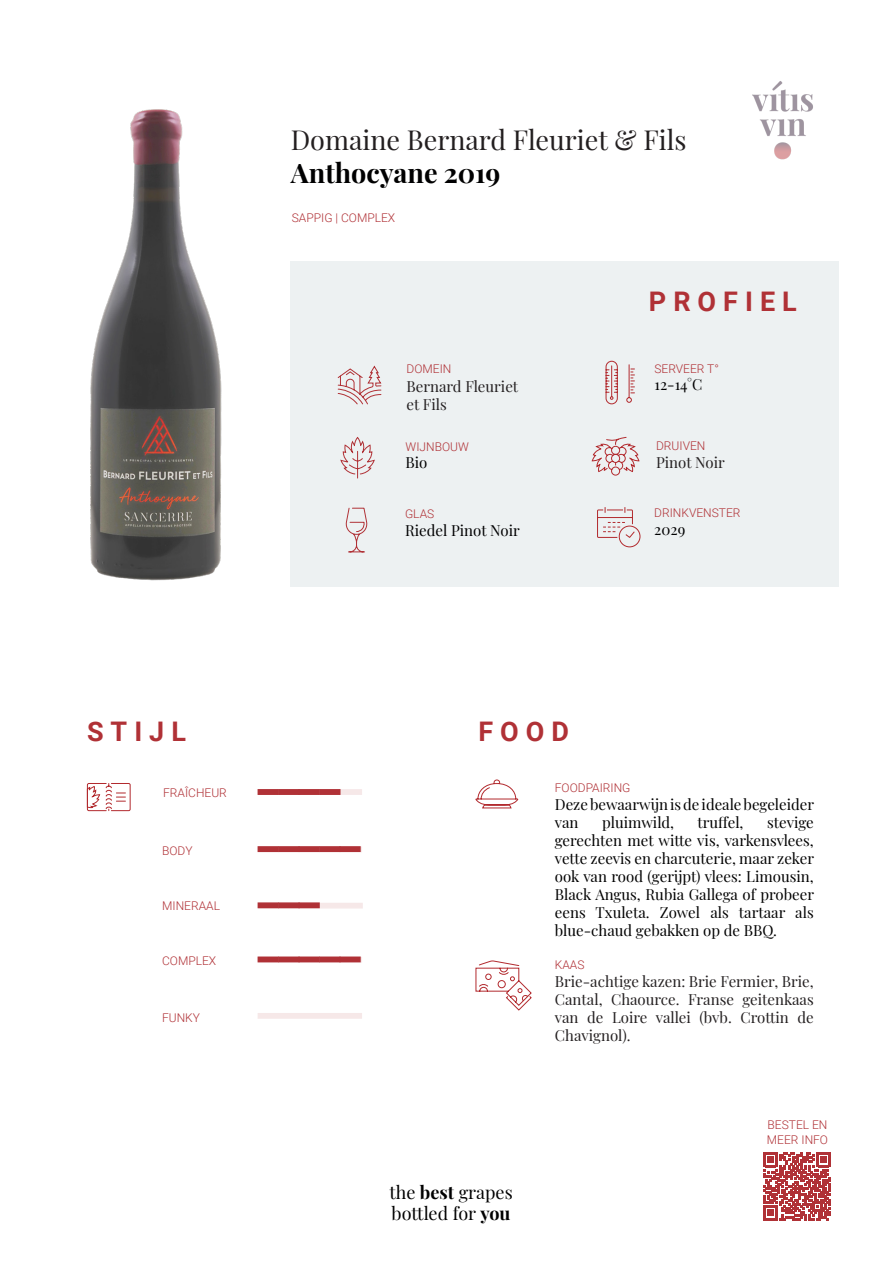
<style>
.page{position:relative;width:893px;height:1263px;background:#fff}
.page>*{position:absolute;margin:0;border:0;box-sizing:border-box;transform-origin:0 0}
.t1{font:27px "Playfair Display";color:#231f20}
.t2{font:700 27px "Roboto";letter-spacing:.26em;color:#b03136}
.t3{font:700 27px "Playfair Display";color:#000001}
.t4{font:18px/21.6px "Playfair Display";color:#000001}
.t5{font:15px/18px "Playfair Display";color:#000001}
.t6{font:15px/18px "Playfair Display";color:#231f20}
.t7{font:300 12px/14.4px "Roboto";color:#b03136}
.s1{font-weight:700}
</style>
<div class="page">
<img style="left:752px;top:81px;width:61px;height:79px">
<div style="left:290px;top:261px;width:549px;height:325px;background:#edf1f2"></div>
<img style="left:90px;top:109px;width:132px;height:472px">
<svg style="left:337px;top:365px;width:45px;height:40px"></svg>
<svg style="left:340px;top:437px;width:35px;height:42px"></svg>
<svg style="left:591px;top:437px;width:49px;height:39px"></svg>
<svg style="left:605px;top:360px;width:30px;height:45px"></svg>
<svg style="left:345px;top:507px;width:23px;height:46px"></svg>
<svg style="left:597px;top:507px;width:44px;height:41px"></svg>
<div style="left:258px;top:789px;width:104px;height:6px;background:#f6e8e8"></div>
<svg style="left:86px;top:783px;width:45px;height:28px"></svg>
<div style="left:258px;top:903px;width:105px;height:5px;background:#f6e8e8"></div>
<div style="left:258px;top:1013px;width:104px;height:6px;background:#f6e8e8"></div>
<svg style="left:258px;top:957px;width:104px;height:6px"></svg>
<svg style="left:258px;top:789px;width:20px;height:6px"></svg>
<div style="left:258px;top:846px;width:104px;height:6px;background:#f6e8e8"></div>
<svg style="left:278px;top:789px;width:20px;height:6px"></svg>
<div style="left:298px;top:789px;width:22px;height:6px;background:#b03136;border:2px solid #b03136"></div>
<svg style="left:319px;top:789px;width:21px;height:6px"></svg>
<svg style="left:258px;top:846px;width:20px;height:6px"></svg>
<svg style="left:278px;top:846px;width:20px;height:6px"></svg>
<svg style="left:298px;top:846px;width:21px;height:6px"></svg>
<svg style="left:319px;top:846px;width:20px;height:6px"></svg>
<svg style="left:339px;top:846px;width:22px;height:6px"></svg>
<svg style="left:258px;top:902px;width:20px;height:6px"></svg>
<svg style="left:278px;top:902px;width:20px;height:6px"></svg>
<svg style="left:298px;top:902px;width:22px;height:6px"></svg>
<svg style="left:258px;top:956px;width:20px;height:6px"></svg>
<svg style="left:278px;top:956px;width:20px;height:6px"></svg>
<svg style="left:298px;top:956px;width:21px;height:6px"></svg>
<svg style="left:319px;top:956px;width:20px;height:6px"></svg>
<svg style="left:339px;top:956px;width:22px;height:6px"></svg>
<svg style="left:475px;top:779px;width:44px;height:30px"></svg>
<svg style="left:475px;top:960px;width:57px;height:51px"></svg>
<svg style="left:763px;top:1153px;width:68px;height:67px"></svg>
<p class="t1" style="left:291px;top:119px;width:397px">Domaine Bernard Fleuriet &amp; Fils</p>
<p class="t3" style="left:291px;top:151px;width:211px">Anthocyane 2019</p>
<p class="t7" style="left:292px;top:210px;width:105px">SAPPIG | COMPLEX</p>
<p class="t7" style="left:407px;top:361px;width:46px">DOMEIN</p>
<p class="t2" style="left:649px;top:283px;width:149px">PROFIEL</p>
<p class="t7" style="left:654px;top:361px;width:66px">SERVEER T°</p>
<p class="t6" style="left:407px;top:376px;width:113px">Bernard Fleuriet et Fils</p>
<p class="t5" style="left:654px;top:375px;width:50px">12-14°C</p>
<p class="t7" style="left:406px;top:439px;width:65px">WIJNBOUW</p>
<p class="t5" style="left:406px;top:452px;width:23px">Bio</p>
<p class="t7" style="left:656px;top:438px;width:51px">DRUIVEN</p>
<p class="t6" style="left:656px;top:452px;width:70px">Pinot Noir</p>
<p class="t7" style="left:405px;top:506px;width:31px">GLAS</p>
<p class="t7" style="left:654px;top:505px;width:88px">DRINKVENSTER</p>
<p class="t5" style="left:405px;top:520px;width:116px">Riedel Pinot Noir</p>
<p class="t5" style="left:654px;top:519px;width:33px">2029</p>
<p class="t2" style="left:87px;top:713px;width:100px">STIJL</p>
<p class="t2" style="left:478px;top:713px;width:92px">FOOD</p>
<p class="t7" style="left:163px;top:785px;width:65px">FRAÎCHEUR</p>
<p class="t7" style="left:162px;top:842px;width:32px">BODY</p>
<p class="t7" style="left:162px;top:898px;width:59px">MINERAAL</p>
<p class="t7" style="left:162px;top:953px;width:56px">COMPLEX</p>
<p class="t7" style="left:162px;top:1010px;width:39px">FUNKY</p>
<p class="t4" style="left:389px;top:1180px;width:125px">the <span class="s1">best</span> grapes bottled for <span class="s1">you</span></p>
<p class="t7" style="left:555px;top:780px;width:77px">FOODPAIRING</p>
<p class="t5" style="left:555px;top:794px;width:261px">Deze bewaarwijn is de ideale begeleider van</p>
<p class="t5" style="left:602px;top:812px;width:74px">pluimwild,</p>
<p class="t5" style="left:697px;top:812px;width:48px">truffel,</p>
<p class="t5" style="left:555px;top:812px;width:261px;text-align:justify;text-indent:212px">stevige gerechten met witte vis, varkensvlees, vette zeevis en charcuterie, maar zeker ook van rood (gerijpt) vlees: Limousin, Black Angus, Rubia Gallega of probeer eens Txuleta. Zowel als tartaar als blue-chaud gebakken op de BBQ.</p>
<p class="t7" style="left:555px;top:957px;width:31px">KAAS</p>
<p class="t6" style="left:555px;top:971px;width:260px;text-align:justify">Brie-achtige kazen: Brie Fermier, Brie, Cantal, Chaource. Franse geitenkaas van de Loire vallei (bvb. Crottin de Chavignol).</p>
<p class="t7" style="left:767px;top:1117px;width:63px">BESTEL EN<br>MEER INFO</p>
</div>
